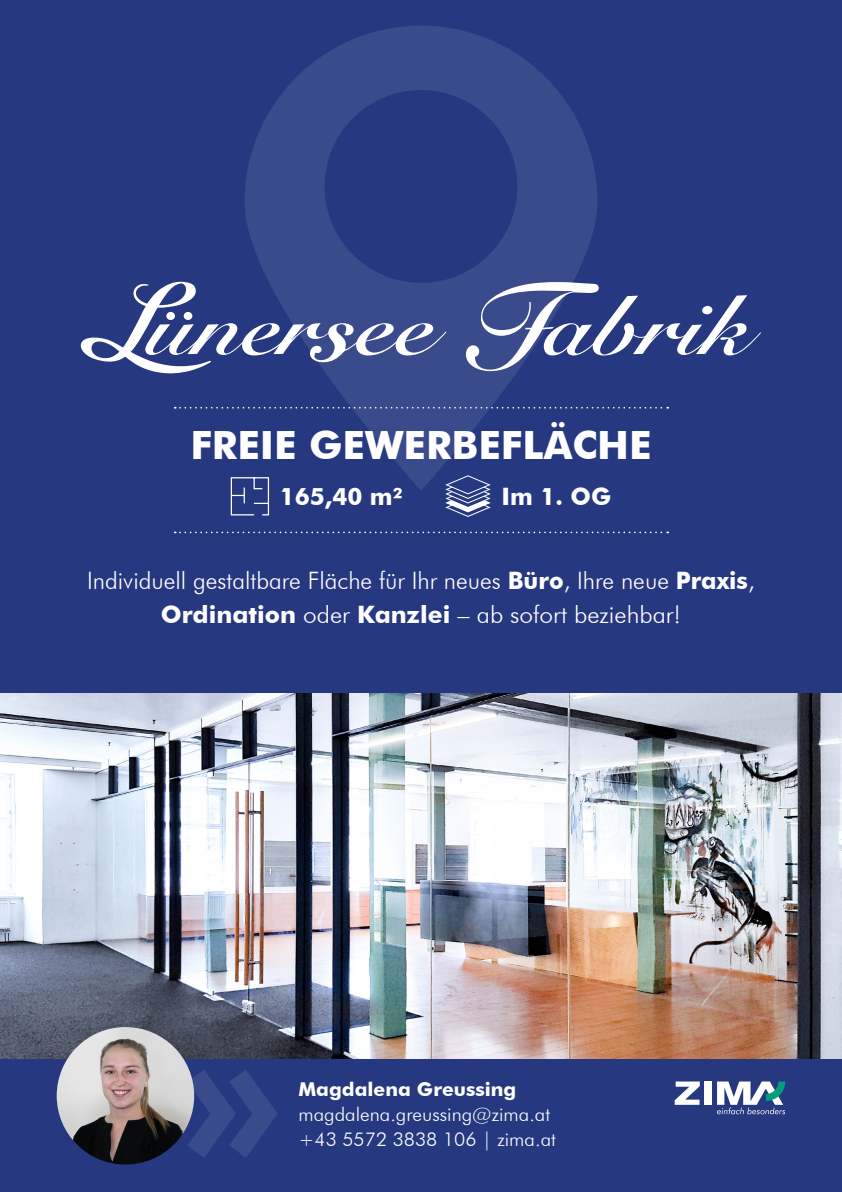
<style>
.page{position:relative;width:842px;height:1192px;background:#253880}
.page>*{position:absolute;margin:0;border:0;box-sizing:border-box;transform-origin:0 0}
.t1{font:700 38.9px "Futura BT";color:#fff}
.t2{font:300 24px/33.5px "Futura BT";color:#fff;text-align:center}
.t3{font:700 24px "Futura BT";color:#fff}
.t4{font:300 19px/25px "Futura BT";color:#fff}
.t5{font:700 19px "Futura BT";color:#fff}
.s1{font-weight:700}
</style>
<div class="page">
<svg style="left:245px;top:26px;width:352px;height:464px"></svg>
<img style="left:0;top:694px;width:842px;height:365px">
<svg style="left:188px;top:1070px;width:89px;height:88px"></svg>
<img style="left:57px;top:1027px;width:137px;height:138px;border-radius:69px">
<svg style="left:230px;top:477px;width:40px;height:39px"></svg>
<svg style="left:444px;top:475px;width:47px;height:42px"></svg>
<svg style="left:175px;top:407px;width:493px;height:2px"></svg>
<svg style="left:175px;top:532px;width:493px;height:1px"></svg>
<svg style="left:81px;top:282px;width:365px;height:91px"></svg>
<svg style="left:466px;top:282px;width:295px;height:89px"></svg>
<svg style="left:675px;top:1081px;width:25px;height:24px"></svg>
<div style="left:704px;top:1081px;width:7px;height:24px;background:#fff"></div>
<svg style="left:717px;top:1081px;width:68px;height:33px"></svg>
<h1 class="t1" style="left:190px;top:422px;width:463px">FREIE GEWERBEFLÄCHE</h1>
<p class="t3" style="left:280px;top:482px;width:124px">165,40 m²</p>
<p class="t3" style="left:502px;top:482px;width:111px">Im 1. OG</p>
<p class="t2" style="left:87px;top:564px;width:669px">Individuell gestaltbare Fläche für Ihr neues <span class="s1">Büro</span>, Ihre neue <span class="s1">Praxis</span>,<br><span class="s1">Ordination</span> oder <span class="s1">Kanzlei</span> – ab sofort beziehbar!</p>
<p class="t5" style="left:298px;top:1078px;width:219px">Magdalena Greussing</p>
<p class="t4" style="left:298px;top:1102px;width:259px">magdalena.greussing@zima.at +43 5572 3838 106 | zima.at</p>
</div>
